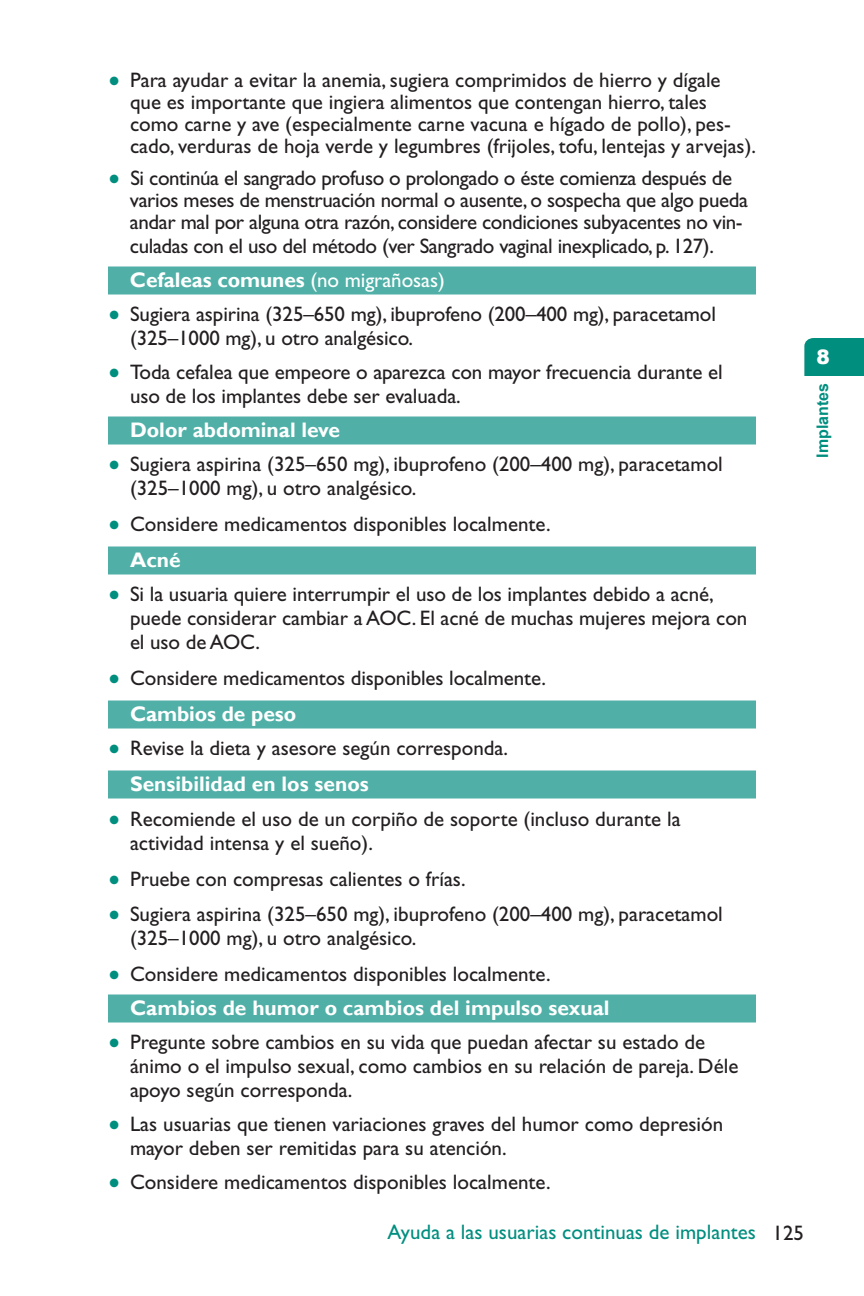
<style>
.page{position:relative;width:864px;height:1296px;background:#fff}
.page>*{position:absolute;margin:0;border:0;box-sizing:border-box;transform-origin:0 0}
.t1{font:21px/24px "Gill Sans";color:#231f20}
.t2{font:21px/22px "Gill Sans";letter-spacing:-.02em;color:#231f20}
.t3{font:700 21px "Gill Sans";color:#fff}
.t4{font:21px "Gill Sans";color:#008e7f}
.t5{font:900 20px "Arial";color:#fff}
.t6{font:700 16px "Arial";color:#008e7f}
.s1{font-weight:700;color:#fff}
.s2{color:#fff}
.s3{color:#231f20}
</style>
<div class="page">
<div style="left:108px;top:267px;width:648px;height:28px;background:#50b0a7"></div>
<div style="left:108px;top:417px;width:648px;height:28px;background:#50b0a7"></div>
<div style="left:108px;top:547px;width:648px;height:28px;background:#50b0a7"></div>
<div style="left:108px;top:701px;width:648px;height:28px;background:#50b0a7"></div>
<div style="left:108px;top:771px;width:648px;height:28px;background:#50b0a7"></div>
<div style="left:108px;top:995px;width:648px;height:28px;background:#50b0a7"></div>
<div style="left:804px;top:338px;width:60px;height:38px;background:#008e7f"></div>
<p class="t1" style="left:130px;top:69px;width:628px;line-height:22px">Para ayudar a evitar la anemia, sugiera comprimidos de hierro y dígale que es importante que ingiera alimentos que contengan hierro, tales como carne y ave (especialmente carne vacuna e hígado de pollo), pes&shy;cado, verduras de hoja verde y legumbres (frijoles, tofu, lentejas y arvejas).</p>
<p class="t2" style="left:130px;top:167px;width:620px">Si continúa el sangrado profuso o prolongado o éste comienza después de varios meses de menstruación normal o ausente, o sospecha que algo pueda andar mal por alguna otra razón, considere condiciones subyacentes no vin-</p>
<p class="t2" style="left:130px;top:229px;width:588px;line-height:34px">culadas con el uso del método (ver Sangrado vaginal inexplicado, p. 127).<br><span class="s1">Cefaleas comunes</span> <span class="s2">(no migrañosas)<br></span>Sugiera aspirina (325–650 mg), ibuprofeno (200–400 mg), paracetamol</p>
<p class="t1" style="left:130px;top:321px;width:594px;line-height:34px">(325–1000 mg), u otro analgésico.<br>Toda cefalea que empeore o aparezca con mayor frecuencia durante el</p>
<p class="t1" style="left:130px;top:384px;width:332px">uso de los implantes debe ser evaluada.</p>
<p class="t3" style="left:130px;top:417px;width:212px">Dolor abdominal leve</p>
<p class="t1" style="left:130px;top:452px;width:594px">Sugiera aspirina (325–650 mg), ibuprofeno (200–400 mg), paracetamol (325–1000 mg), u otro analgésico.</p>
<p class="t1" style="left:130px;top:512px;width:422px">Considere medicamentos disponibles localmente.</p>
<p class="t3" style="left:130px;top:547px;width:52px">Acné</p>
<p class="t1" style="left:130px;top:582px;width:619px">Si la usuaria quiere interrumpir el uso de los implantes debido a acné, puede considerar cambiar a AOC. El acné de muchas mujeres mejora con el uso de AOC.</p>
<p class="t1" style="left:130px;top:666px;width:417px">Considere medicamentos disponibles localmente.</p>
<p class="t3" style="left:130px;top:701px;width:168px">Cambios de peso</p>
<p class="t1" style="left:130px;top:736px;width:380px">Revise la dieta y asesore según corresponda.</p>
<p class="t3" style="left:130px;top:771px;width:240px">Sensibilidad en los senos</p>
<p class="t1" style="left:130px;top:806px;width:552px;line-height:25px">Recomiende el uso de un corpiño de soporte (incluso durante la actividad intensa y el sueño).</p>
<p class="t1" style="left:130px;top:861px;width:594px;line-height:35px">Pruebe con compresas calientes o frías.<br>Sugiera aspirina (325–650 mg), ibuprofeno (200–400 mg), paracetamol</p>
<p class="t1" style="left:130px;top:921px;width:422px;line-height:35px">(325–1000 mg), u otro analgésico.<br>Considere medicamentos disponibles localmente.</p>
<p class="t3" style="left:130px;top:995px;width:481px">Cambios de humor o cambios del impulso sexual</p>
<p class="t1" style="left:130px;top:1030px;width:610px">Pregunte sobre cambios en su vida que puedan afectar su estado de ánimo o el impulso sexual, como cambios en su relación de pareja. Déle apoyo según corresponda.</p>
<p class="t1" style="left:130px;top:1112px;width:595px">Las usuarias que tienen variaciones graves del humor como depresión mayor deben ser remitidas para su atención.</p>
<p class="t1" style="left:130px;top:1170px;width:422px">Considere medicamentos disponibles localmente.</p>
<p class="t4" style="left:387px;top:1219px;width:418px">Ayuda a las usuarias continuas de implantes <span class="s3">125</span></p>
<p class="t5" style="left:817px;top:342px;width:15px">8</p>
<p class="t6" style="left:812px;top:458px;width:76px;rotate:-90deg">Implantes</p>
</div>
